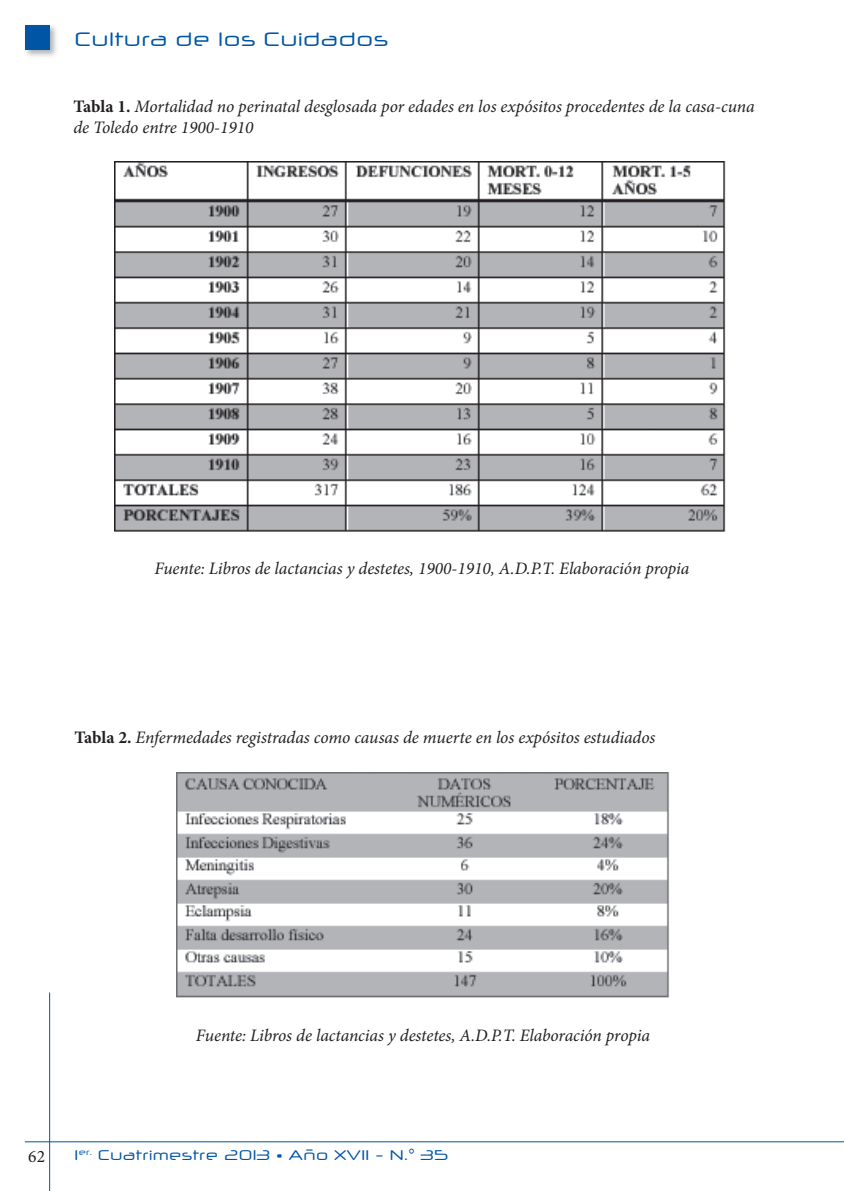
<style>
.page{position:relative;width:844px;height:1191px;background:#fff}
.page>*{position:absolute;margin:0;border:0;box-sizing:border-box;transform-origin:0 0}
.t1{font:19.25px "Neuropol X Free";color:#0155a5}
.t2{font:italic 17.5px/21px "Minion Pro";letter-spacing:-.005em;color:#231f20}
.t3{font:17.5px "Minion Pro";color:#231f20}
.t4{font:14px "Neuropol X Free";color:#0155a5}
.s1{font-weight:700;font-style:normal}
</style>
<div class="page">
<hr style="left:49px;top:992px;width:1px;height:199px;background:#0155a5">
<hr style="left:25px;top:1141px;width:818px;height:1px;background:#0155a5">
<img style="left:25px;top:25px;width:32px;height:32px">
<div style="left:25px;top:25px;width:25px;height:25px;background:#0155a5"></div>
<img style="left:114px;top:161px;width:612px;height:371px">
<img style="left:177px;top:772px;width:492px;height:226px">
<p class="t1" style="left:74px;top:27px;width:315px">Cultura de los Cuidados</p>
<p class="t2" style="left:73px;top:96px;width:682px"><span class="s1">Tabla 1.</span> Mortalidad no perinatal desglosada por edades en los expósitos procedentes de la casa-cuna de Toledo entre 1900-1910</p>
<p class="t2" style="left:154px;top:558px;width:536px">Fuente: Libros de lactancias y destetes, 1900-1910, A.D.P.T. Elaboración propia</p>
<p class="t2" style="left:74px;top:727px;width:582px"><span class="s1">Tabla 2.</span> Enfermedades registradas como causas de muerte en los expósitos estudiados</p>
<p class="t2" style="left:196px;top:1024px;width:455px">Fuente: Libros de lactancias y destetes, A.D.P.T. Elaboración propia</p>
<p class="t3" style="left:28px;top:1144px;width:18px">62</p>
<p class="t4" style="left:74px;top:1146px;width:376px">1<sup>er.</sup> Cuatrimestre 2013 • Año XVII - N.° 35</p>
</div>
